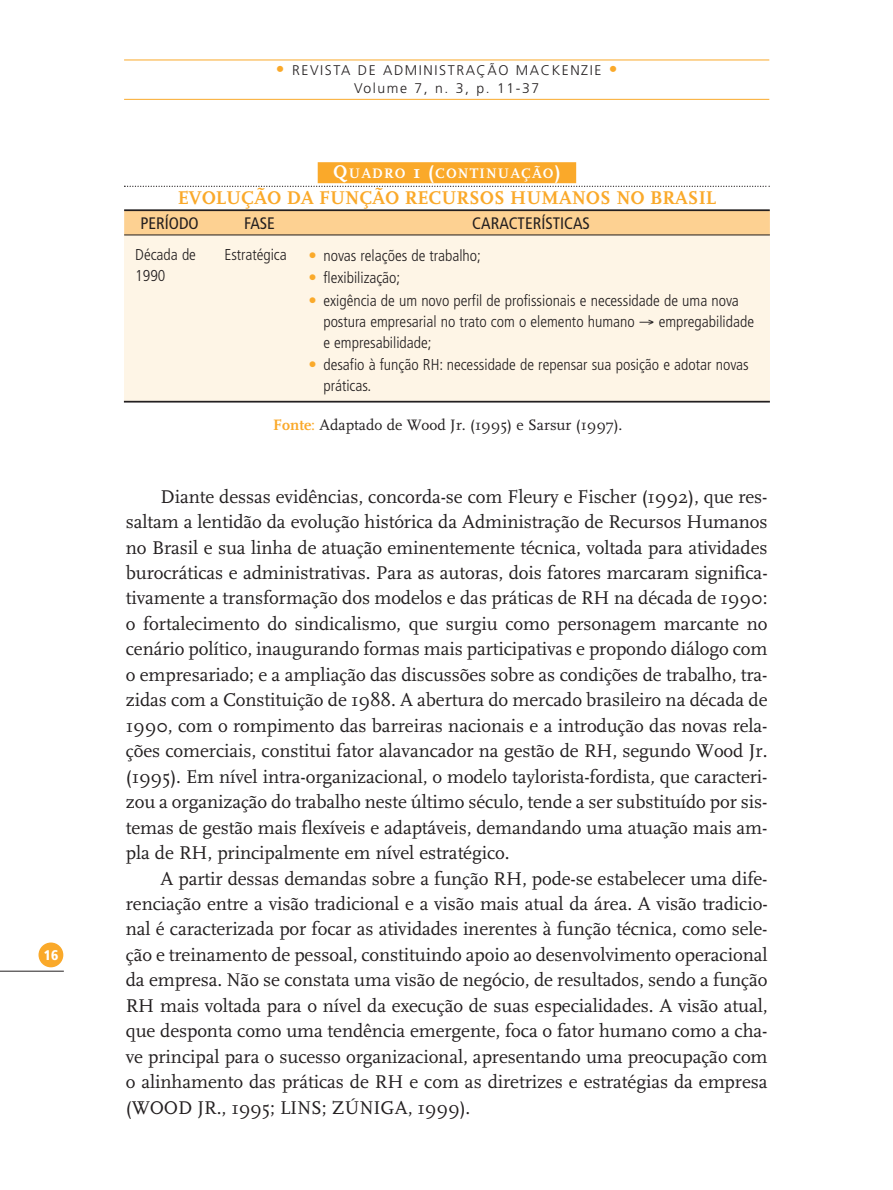
<style>
.page{position:relative;width:893px;height:1190px;background:#fff}
.page>*{position:absolute;margin:0;border:0;box-sizing:border-box;transform-origin:0 0}
.t1{font:19.25px/25.4px "FF Scala";letter-spacing:-.005em;color:#231f20;text-align:justify}
.t2{font:700 19.25px "FF Scala";color:#faa92a}
.t3{font:condensed 16.62px "Frutiger";color:#231f20}
.t4{font:300 condensed 15.75px/21px "Frutiger";color:#231f20}
.t5{font:15.75px "FF Scala";color:#231f20}
.t6{font:700 14.35px "FF Scala";letter-spacing:.08em;color:#fff}
.t7{font:300 14px/17.5px "Frutiger";letter-spacing:.11em;color:#231f20;text-align:center}
.t8{font:900 condensed 14px "Frutiger";color:#fff}
.s1{font-size:17.5px;color:#faa92a}
.s2{font-size:19.25px}
.s3{font-size:16.62px;color:#faaa2b}
.s4{font-weight:700;color:#faa92a}
.s5{color:#faa92a}
.s6{font-style:italic}
</style>
<div class="page">
<div style="left:38px;top:943px;width:25px;height:24px;background:#faa92a;border-radius:50%"></div>
<hr style="left:0;top:971px;width:64px;height:1px;background:#231f20">
<hr style="left:124px;top:99px;width:645px;height:1px;background:#faa92a">
<hr style="left:124px;top:60px;width:645px;height:1px;background:#faa92a">
<div style="left:124px;top:232px;width:645px;height:169px;background:#fef5e6"></div>
<div style="left:124px;top:210px;width:645px;height:25px;background:#fdd192"></div>
<hr style="left:124px;top:235px;width:645px;height:1px;background:#231f20">
<div style="left:318px;top:162px;width:258px;height:21px;background:#faa92a"></div>
<svg style="left:124px;top:186px;width:645px;height:1px"></svg>
<hr style="left:124px;top:209px;width:645px;height:2px;background:#231f20">
<hr style="left:124px;top:401px;width:645px;height:2px;background:#231f20">
<p class="t8" style="left:44px;top:949px;width:16px">16</p>
<p class="t7" style="left:276px;top:63px;width:343px"><span class="s1">•</span> REVISTA DE ADMINISTRAÇÃO MACKENZIE <span class="s1">•<br></span>Volume 7, n. 3, p. 11-37</p>
<p class="t6" style="left:333px;top:168px;width:229px"><span class="s2">Q</span>UADRO <span class="s2">1 (</span>CONTINUAÇÃO<span class="s2">)</span></p>
<p class="t2" style="left:178px;top:190px;width:540px">EVOLUÇÃO DA FUNÇÃO RECURSOS HUMANOS NO BRASIL</p>
<p class="t3" style="left:140px;top:217px;width:60px">PERÍODO</p>
<p class="t3" style="left:244px;top:217px;width:32px">FASE</p>
<p class="t3" style="left:472px;top:217px;width:119px">CARACTERÍSTICAS</p>
<p class="t4" style="left:135px;top:246px;width:62px">Década de<br>1990</p>
<p class="t4" style="left:224px;top:246px;width:64px">Estratégica</p>
<p class="t4" style="left:308px;top:246px;width:174px"><span class="s3">•</span> novas relações de trabalho;</p>
<p class="t4" style="left:308px;top:269px;width:93px"><span class="s3">•</span> flexibilização;</p>
<p class="t4" style="left:323px;top:291px;width:432px;text-indent:-15px"><span class="s3">•</span> exigência de um novo perfil de profissionais e necessidade de uma nova postura empresarial no trato com o elemento humano → empregabilidade e empresabilidade;</p>
<p class="t4" style="left:323px;top:356px;width:427px;text-indent:-15px"><span class="s3">•</span> desafio à função RH: necessidade de repensar sua posição e adotar novas práticas.</p>
<p class="t5" style="left:273px;top:419px;width:351px"><span class="s4">Fonte</span><span class="s5">:</span> Adaptado de Wood Jr. (1995) e Sarsur (1997).</p>
<p class="t1" style="left:126px;top:485px;width:643px;text-indent:35px">Diante dessas evidências, concorda-se com Fleury e Fischer (1992), que res&shy;saltam a lentidão da evolução histórica da Administração de Recursos Humanos no Brasil e sua linha de atuação eminentemente técnica, voltada para atividades burocráticas e administrativas. Para as autoras, dois fatores marcaram significa&shy;tivamente a transformação dos modelos e das práticas de RH na década de 1990: o fortalecimento do sindicalismo, que surgiu como personagem marcante no cenário político, inaugurando formas mais participativas e propondo diálogo com o empresariado; e a ampliação das discussões sobre as condições de trabalho, tra&shy;zidas com a Constituição de 1988. A abertura do mercado brasileiro na década de 1990, com o rompimento das barreiras nacionais e a introdução das novas rela&shy;ções comerciais, constitui fator alavancador na gestão de RH, segundo Wood Jr. (1995). Em nível intra-organizacional, o modelo taylorista-fordista<span class="s6">,</span> que caracteri&shy;zou a organização do trabalho neste último século, tende a ser substituído por sis&shy;temas de gestão mais flexíveis e adaptáveis, demandando uma atuação mais am&shy;pla de RH, principalmente em nível estratégico.</p>
<p class="t1" style="left:126px;top:867px;width:643px;text-indent:35px">A partir dessas demandas sobre a função RH, pode-se estabelecer uma dife&shy;renciação entre a visão tradicional e a visão mais atual da área. A visão tradicio&shy;nal é caracterizada por focar as atividades inerentes à função técnica, como sele&shy;ção e treinamento de pessoal, constituindo apoio ao desenvolvimento operacional da empresa. Não se constata uma visão de negócio, de resultados, sendo a função RH mais voltada para o nível da execução de suas especialidades. A visão atual, que desponta como uma tendência emergente, foca o fator humano como a cha&shy;ve principal para o sucesso organizacional, apresentando uma preocupação com o alinhamento das práticas de RH e com as diretrizes e estratégias da empresa (WOOD JR., 1995; LINS; ZÚNIGA, 1999).</p>
</div>
